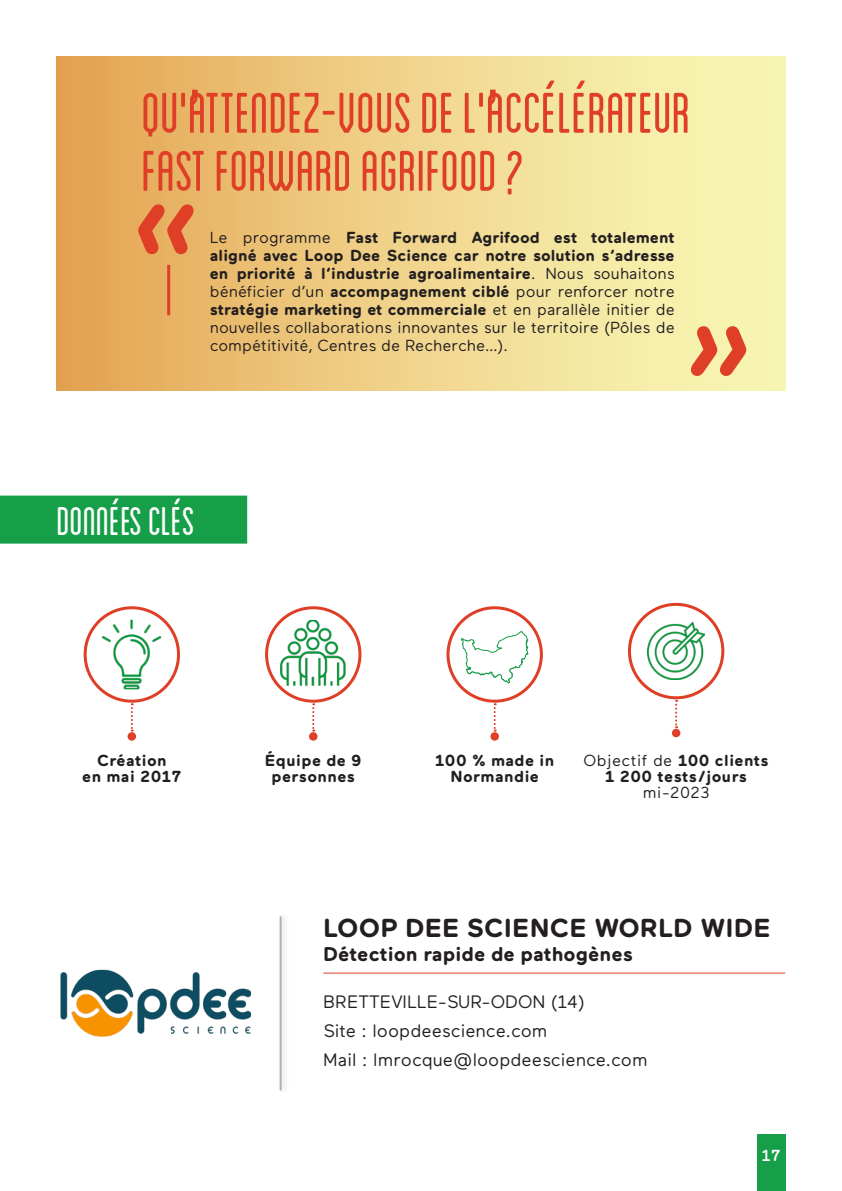
<style>
.page{position:relative;width:842px;height:1191px;background:#fff}
.page>*{position:absolute;margin:0;border:0;box-sizing:border-box;transform-origin:0 0}
.description_poste{font:italic 700 100px "Maax Rounded";color:#df3f26}
.description_poste-2{font:condensed 60px/58px "Blanch";color:#df3f26}
.sous_titre_fond_vert{font:condensed 42px "Blanch";color:#fff}
.Contact_Ent{font:700 26px "Maax Rounded";color:#231f20}
.Contact_description{font:700 20px "Maax Rounded";color:#231f20}
.Contact_ville{font:18px "Maax Rounded";color:#231f20}
.Contact_mail{font:18px "Maax Rounded";color:#231f20}
.Description{font:16px/18px "Maax Rounded";color:#231f20;text-align:justify}
.description_poste-3{font:700 16px/16px "Maax Rounded";letter-spacing:.025em;color:#231f20;text-align:center}
.t1{font:500 16px "Maax Rounded";color:#fff}
.s1{font-weight:700}
.s2{font-weight:400}
</style>
<div class="page">
<div style="left:757px;top:1134px;width:28px;height:57px;background:#169e48"></div>
<div style="left:276px;top:910px;width:15px;height:185px;background:#262626;opacity:.5"></div>
<hr style="left:280px;top:917px;width:2px;height:172px;background:#4d4d4d">
<div style="left:0;top:495px;width:247px;height:48px;background:#169e48"></div>
<div style="left:57px;top:57px;width:728px;height:334px;background:linear-gradient(to right,#e5a656,#fafebd)"></div>
<hr style="left:167px;top:265px;width:3px;height:50px;background:#df3f26">
<svg style="left:461px;top:631px;width:67px;height:52px"></svg>
<div style="left:446px;top:606px;width:97px;height:96px;border:3px solid #df3f26;border-radius:50%"></div>
<div style="left:490px;top:732px;width:9px;height:8px;background:#df3f26;border-radius:50%"></div>
<svg style="left:494px;top:703px;width:2px;height:28px"></svg>
<img style="left:647px;top:622px;width:58px;height:57px">
<div style="left:628px;top:603px;width:96px;height:96px;border:3px solid #df3f26;border-radius:50%"></div>
<div style="left:672px;top:729px;width:8px;height:8px;background:#df3f26;border-radius:50%"></div>
<svg style="left:675px;top:700px;width:2px;height:28px"></svg>
<hr style="left:323px;top:972px;width:462px;height:1px;background:#df3f26">
<img style="left:60px;top:969px;width:192px;height:68px">
<img style="left:97px;top:619px;width:70px;height:70px">
<div style="left:84px;top:606px;width:96px;height:96px;border:3px solid #df3f26;border-radius:50%"></div>
<div style="left:128px;top:732px;width:8px;height:8px;background:#df3f26;border-radius:50%"></div>
<svg style="left:131px;top:703px;width:2px;height:28px"></svg>
<img style="left:280px;top:620px;width:69px;height:69px">
<div style="left:265px;top:606px;width:96px;height:96px;border:3px solid #df3f26;border-radius:50%"></div>
<div style="left:309px;top:732px;width:8px;height:8px;background:#df3f26;border-radius:50%"></div>
<svg style="left:312px;top:703px;width:2px;height:28px"></svg>
<p class="description_poste-2" style="left:142px;top:82px;width:550px">QU'’ATTENDEZ-VOUS DE L'’ACCÉLÉRATEUR<br>FAST FORWARD AGRIFOOD ?</p>
<p class="description_poste" style="left:132px;top:159px;width:70px">«</p>
<p class="Description" style="left:210px;top:228px;width:466px">Le programme <span class="s1">Fast Forward Agrifood est totalement aligné avec Loop Dee Science car notre solution s’adresse en priorité à l’industrie agroalimentaire</span>. Nous souhaitons bénéficier d’un <span class="s1">accompagnement ciblé</span> pour renforcer notre <span class="s1">stratégie marketing et commerciale</span> et en parallèle initier de nouvelles collaborations innovantes sur le territoire (Pôles de compétitivité, Centres de Recherche…).</p>
<p class="description_poste" style="left:753px;top:421px;width:69px;rotate:-180deg">«</p>
<p class="sous_titre_fond_vert" style="left:57px;top:499px;width:140px">DONNÉES CLÉS</p>
<p class="description_poste-3" style="left:82px;top:752px;width:101px">Création<br>en mai 2017</p>
<p class="description_poste-3" style="left:265px;top:752px;width:98px">Équipe de 9 personnes</p>
<p class="description_poste-3" style="left:435px;top:752px;width:121px">100 % made in<br>Normandie</p>
<p class="description_poste-3" style="left:584px;top:752px;width:187px"><span class="s2">Objectif de</span> 100 clients<br>1 200 tests/jours <span class="s2">mi-2023</span></p>
<p class="Contact_Ent" style="left:323px;top:912px;width:449px">LOOP DEE SCIENCE WORLD WIDE</p>
<p class="Contact_description" style="left:323px;top:942px;width:311px">Détection rapide de pathogènes</p>
<p class="Contact_ville" style="left:323px;top:991px;width:263px">BRETTEVILLE-SUR-ODON (14)</p>
<p class="Contact_ville" style="left:323px;top:1020px;width:226px">Site : loopdeescience.com</p>
<p class="Contact_mail" style="left:323px;top:1049px;width:326px">Mail : lmrocque@loopdeescience.com</p>
<p class="t1" style="left:761px;top:1146px;width:21px">17</p>
</div>
